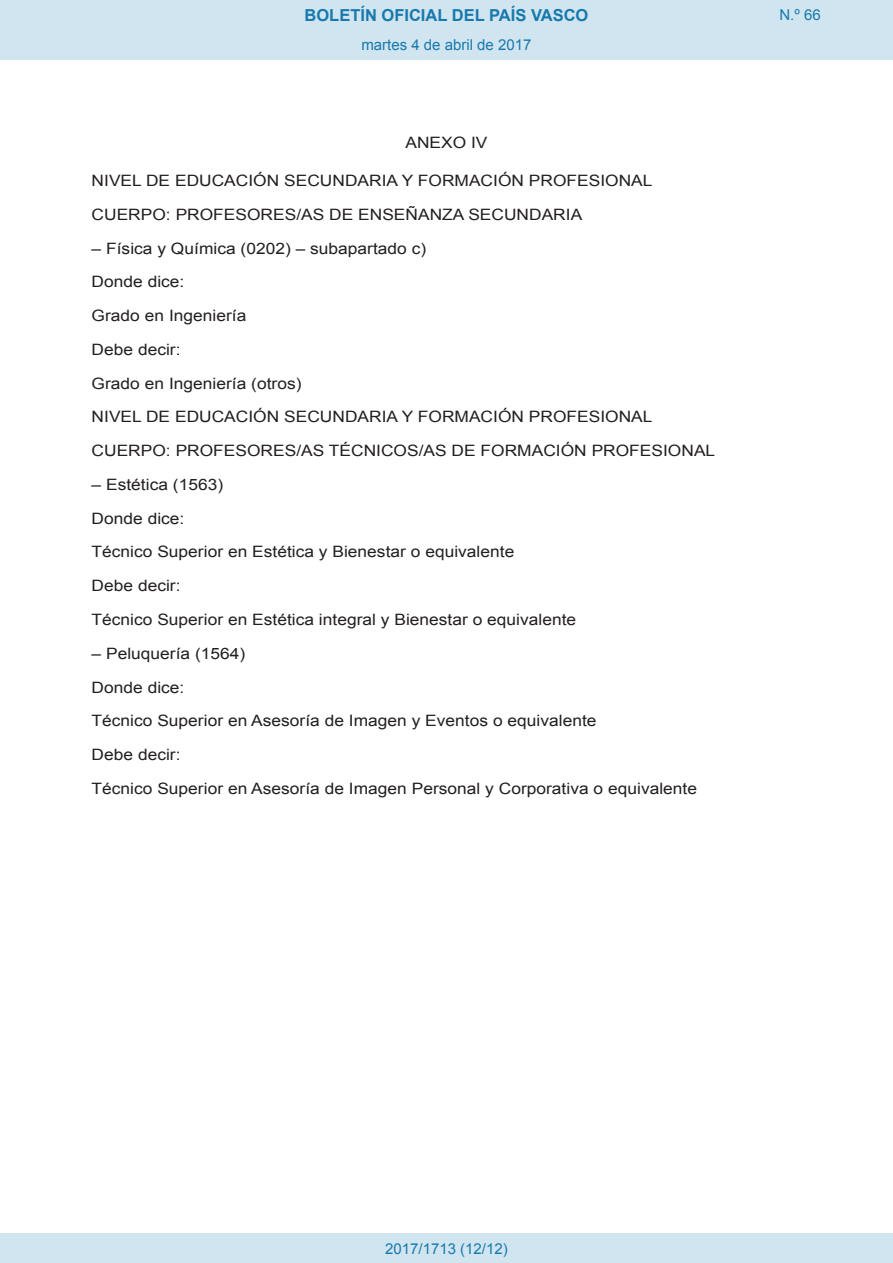
<style>
.page{position:relative;width:893px;height:1263px;background:#fff}
.page>*{position:absolute;margin:0;border:0;box-sizing:border-box;transform-origin:0 0}
.t1{font:700 16.5px "Arial";color:#1879ad}
.BOPVDetalle{font:15.6px "Arial";color:#231f20;scale:1.11 1}
.BOPVClave{font:15.6px "Arial";color:#231f20;scale:1.11 1}
.Paginacion_Centro{font:15px "Arial";color:#1879ad}
</style>
<div class="page">
<div style="left:0;top:0;width:893px;height:60px;background:#d0e5f0"></div>
<div style="left:0;top:1233px;width:893px;height:30px;background:#d0e5f0"></div>
<p class="t1" style="left:305px;top:4px;width:285px">BOLETÍN OFICIAL DEL PAÍS VASCO</p>
<p class="Paginacion_Centro" style="left:361px;top:35px;width:172px">martes 4 de abril de 2017</p>
<p class="BOPVClave" style="left:405px;top:132px;width:75px">ANEXO IV</p>
<p class="BOPVDetalle" style="left:92px;top:170px;width:507px">NIVEL DE EDUCACIÓN SECUNDARIA Y FORMACIÓN PROFESIONAL</p>
<p class="BOPVDetalle" style="left:92px;top:204px;width:443px">CUERPO: PROFESORES/AS DE ENSEÑANZA SECUNDARIA</p>
<p class="BOPVDetalle" style="left:92px;top:238px;width:303px">– Física y Química (0202) – subapartado c)</p>
<p class="BOPVDetalle" style="left:92px;top:272px;width:85px">Donde dice:</p>
<p class="BOPVDetalle" style="left:92px;top:305px;width:141px">Grado en Ingeniería</p>
<p class="BOPVDetalle" style="left:92px;top:339px;width:82px">Debe decir:</p>
<p class="BOPVDetalle" style="left:92px;top:373px;width:191px">Grado en Ingeniería (otros)</p>
<p class="BOPVDetalle" style="left:92px;top:407px;width:507px">NIVEL DE EDUCACIÓN SECUNDARIA Y FORMACIÓN PROFESIONAL</p>
<p class="BOPVDetalle" style="left:92px;top:440px;width:563px">CUERPO: PROFESORES/AS TÉCNICOS/AS DE FORMACIÓN PROFESIONAL</p>
<p class="BOPVDetalle" style="left:92px;top:474px;width:120px">– Estética (1563)</p>
<p class="BOPVDetalle" style="left:92px;top:508px;width:85px">Donde dice:</p>
<p class="BOPVDetalle" style="left:92px;top:542px;width:382px">Técnico Superior en Estética y Bienestar o equivalente</p>
<p class="BOPVDetalle" style="left:92px;top:575px;width:82px">Debe decir:</p>
<p class="BOPVDetalle" style="left:92px;top:609px;width:438px">Técnico Superior en Estética integral y Bienestar o equivalente</p>
<p class="BOPVDetalle" style="left:92px;top:643px;width:140px">– Peluquería (1564)</p>
<p class="BOPVDetalle" style="left:92px;top:677px;width:85px">Donde dice:</p>
<p class="BOPVDetalle" style="left:92px;top:710px;width:456px">Técnico Superior en Asesoría de Imagen y Eventos o equivalente</p>
<p class="BOPVDetalle" style="left:92px;top:744px;width:82px">Debe decir:</p>
<p class="BOPVDetalle" style="left:92px;top:778px;width:547px">Técnico Superior en Asesoría de Imagen Personal y Corporativa o equivalente</p>
<p class="Paginacion_Centro" style="left:779px;top:5px;width:43px">N.º 66</p>
<p class="Paginacion_Centro" style="left:385px;top:1238px;width:124px">2017/1713 (12/12)</p>
</div>
